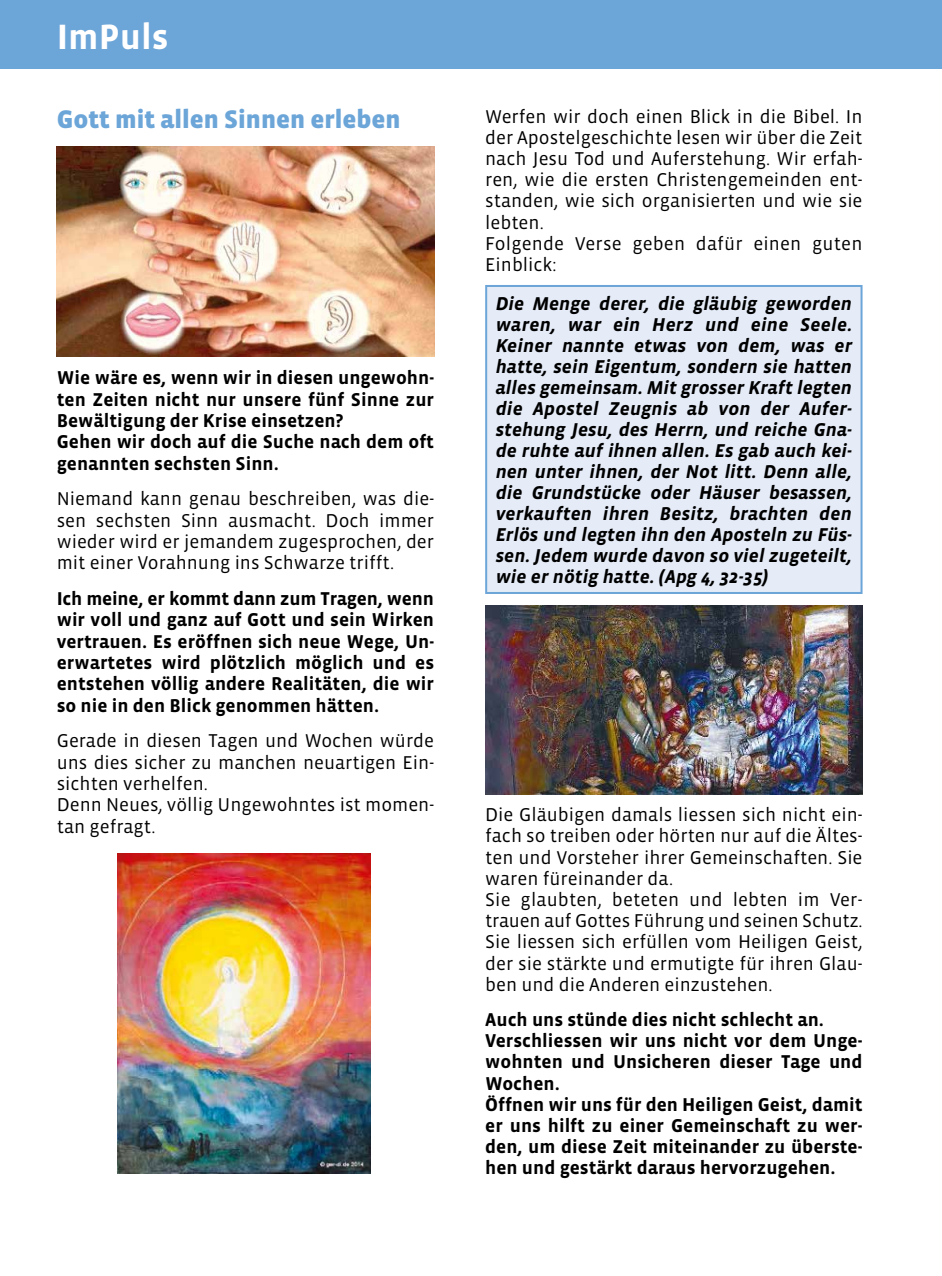
<style>
.page{position:relative;width:942px;height:1276px;background:#fff}
.page>*{position:absolute;margin:0;border:0;box-sizing:border-box;transform-origin:0 0}
.t1{font:700 36px "Vista Sans";color:#fff}
.t2{font:900 26px "Vista Sans";color:#6ca5d8}
.t3{font:19px/21.2px "Vista Sans";color:#000}
.t4{font:700 19px/21.4px "Vista Sans";color:#000}
.t5{font:italic 700 19px/21px "Vista Sans";color:#000;text-align:justify}
</style>
<div class="page">
<div style="left:0;top:0;width:941px;height:68px;background:#6ca5d8"></div>
<div style="left:486px;top:286px;width:375px;height:307px;background:#e5ecf8"></div>
<div style="left:485px;top:285px;width:377px;height:309px;border:2px solid #6ca5d8"></div>
<img style="left:57px;top:146px;width:377px;height:210px">
<img style="left:118px;top:854px;width:253px;height:320px">
<img style="left:485px;top:605px;width:377px;height:189px">
<h1 class="t1" style="left:57px;top:19px;width:113px">ImPuls</h1>
<h2 class="t2" style="left:57px;top:106px;width:345px">Gott mit allen Sinnen erleben</h2>
<p class="t4" style="left:57px;top:367px;width:379px">Wie wäre es, wenn wir in diesen ungewohn&shy;ten Zeiten nicht nur unsere fünf Sinne zur Bewältigung der Krise einsetzen?<br>Gehen wir doch auf die Suche nach dem oft genannten sechsten Sinn.</p>
<p class="t3" style="left:57px;top:488px;width:379px;text-align:justify">Niemand kann genau beschreiben, was die&shy;sen sechsten Sinn ausmacht. Doch immer wieder wird er jemandem zugesprochen, der mit einer Vorahnung ins Schwarze trifft.</p>
<p class="t4" style="left:57px;top:588px;width:379px;text-align:justify">Ich meine, er kommt dann zum Tragen, wenn wir voll und ganz auf Gott und sein Wirken vertrauen. Es eröffnen sich neue Wege, Un&shy;erwartetes wird plötzlich möglich und es entstehen völlig andere Realitäten, die wir so nie in den Blick genommen hätten.</p>
<p class="t3" style="left:57px;top:730px;width:379px">Gerade in diesen Tagen und Wochen würde uns dies sicher zu manchen neuartigen Ein&shy;sichten verhelfen.<br>Denn Neues, völlig Ungewohntes ist momen&shy;tan gefragt.</p>
<p class="t3" style="left:485px;top:106px;width:379px">Werfen wir doch einen Blick in die Bibel. In der Apostelgeschichte lesen wir über die Zeit nach Jesu Tod und Auferstehung. Wir erfah&shy;ren, wie die ersten Christengemeinden ent&shy;standen, wie sich organisierten und wie sie lebten.<br>Folgende Verse geben dafür einen guten Einblick:</p>
<p class="t5" style="left:495px;top:294px;width:358px">Die Menge derer, die gläubig geworden waren, war ein Herz und eine Seele.<br>Keiner nannte etwas von dem, was er hatte, sein Eigentum, sondern sie hatten alles gemeinsam. Mit grosser Kraft legten die Apostel Zeugnis ab von der Aufer&shy;stehung Jesu, des Herrn, und reiche Gna&shy;de ruhte auf ihnen allen. Es gab auch kei&shy;nen unter ihnen, der Not litt. Denn alle, die Grundstücke oder Häuser besassen, verkauften ihren Besitz, brachten den Erlös und legten ihn den Aposteln zu Füs&shy;sen. Jedem wurde davon so viel zugeteilt, wie er nötig hatte. (Apg 4, 32-35)</p>
<p class="t3" style="left:485px;top:804px;width:379px">Die Gläubigen damals liessen sich nicht ein&shy;fach so treiben oder hörten nur auf die Ältes&shy;ten und Vorsteher ihrer Gemeinschaften. Sie waren füreinander da.<br>Sie glaubten, beteten und lebten im Ver&shy;trauen auf Gottes Führung und seinen Schutz.<br>Sie liessen sich erfüllen vom Heiligen Geist, der sie stärkte und ermutigte für ihren Glau&shy;ben und die Anderen einzustehen.</p>
<p class="t4" style="left:485px;top:1009px;width:379px">Auch uns stünde dies nicht schlecht an.<br>Verschliessen wir uns nicht vor dem Unge&shy;wohnten und Unsicheren dieser Tage und Wochen.<br>Öffnen wir uns für den Heiligen Geist, damit er uns hilft zu einer Gemeinschaft zu wer&shy;den, um diese Zeit miteinander zu überste&shy;hen und gestärkt daraus hervorzugehen.</p>
</div>
